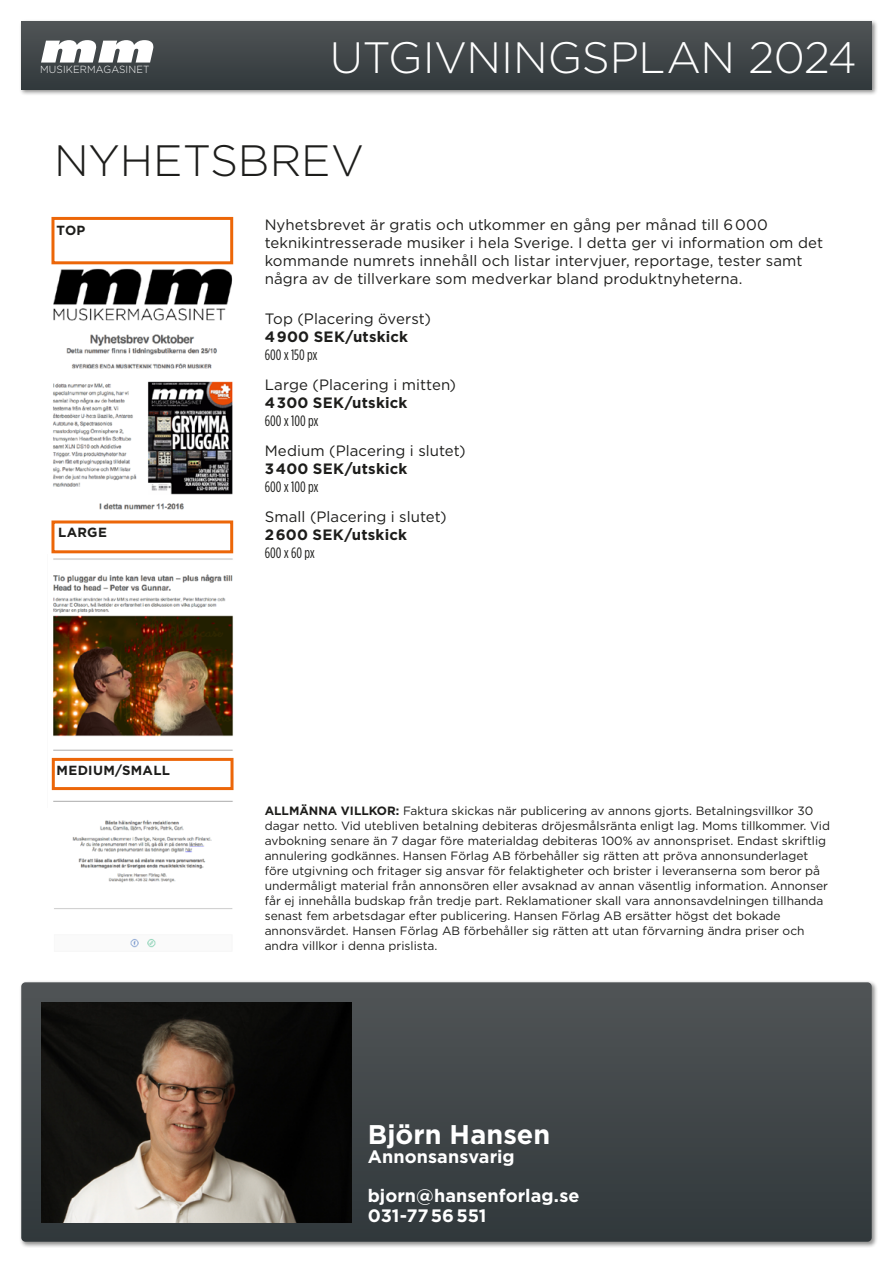
<style>
.page{position:relative;width:893px;height:1263px;background:#fff}
.page>*{position:absolute;margin:0;border:0;box-sizing:border-box;transform-origin:0 0}
.t1{font:300 43.8px "Gotham HTF";letter-spacing:-.01em;color:#fff}
.t2{font:300 43.8px "Gotham HTF";letter-spacing:-.005em;color:#1d1d1b}
.t3{font:700 27px "Gotham HTF";letter-spacing:.005em;color:#fff}
.t4{font:700 18px/39px "Gotham HTF";letter-spacing:.005em;color:#fff}
.t5{font:15px/18px "Gotham HTF";letter-spacing:.005em;color:#1d1d1b}
.t6{font:700 15px "Gotham HTF";letter-spacing:.015em;color:#1d1d1b}
.t7{font:condensed 15px "Gotham HTF";letter-spacing:.005em;color:#1d1d1b}
.t8{font:700 13.2px "Gotham HTF";letter-spacing:.025em;color:#1d1d1b}
.t9{font:12px/15px "Gotham HTF";color:#1d1d1b}
.t10{font:300 10.35px "Gotham HTF";letter-spacing:.015em;color:#fff;scale:.96 1}
.s1{font-weight:700}
</style>
<div class="page">
<div style="left:20px;top:980px;width:858px;height:267px;background:#1d1d1b;opacity:.5"></div>
<svg style="left:21px;top:982px;width:851px;height:260px"></svg>
<img style="left:42px;top:1003px;width:309px;height:219px">
<img style="left:54px;top:818px;width:179px;height:130px">
<img style="left:51px;top:236px;width:183px;height:318px">
<div style="left:51px;top:217px;width:182px;height:47px;background:#fff;border:3px solid #ec6608"></div>
<div style="left:51px;top:520px;width:182px;height:33px;background:#fff;border:3px solid #ec6608"></div>
<img style="left:51px;top:558px;width:183px;height:249px">
<div style="left:52px;top:758px;width:182px;height:32px;background:#fff;border:3px solid #ec6608"></div>
<div style="left:20px;top:20px;width:858px;height:76px;background:#1d1d1b;opacity:.5"></div>
<div style="left:21px;top:21px;width:851px;height:69px;background:linear-gradient(to bottom,#515456,#30383b)"></div>
<svg style="left:41px;top:40px;width:113px;height:23px"></svg>
<p class="t10" style="left:40px;top:64px;width:115px">MUSIKERMAGASINET</p>
<h1 class="t1" style="left:330px;top:34px;width:529px">UTGIVNINGSPLAN 2024</h1>
<h1 class="t2" style="left:54px;top:137px;width:311px">NYHETSBREV</h1>
<p class="t8" style="left:56px;top:222px;width:30px">TOP</p>
<p class="t8" style="left:58px;top:524px;width:50px">LARGE</p>
<p class="t8" style="left:57px;top:763px;width:115px">MEDIUM/SMALL</p>
<p class="t5" style="left:265px;top:215px;width:560px">Nyhetsbrevet är gratis och utkommer en gång per månad till 6000 teknikintresserade musiker i hela Sverige. I detta ger vi information om det kommande numrets innehåll och listar intervjuer, reportage, tester samt några av de tillverkare som medverkar bland produktnyheterna.</p>
<p class="t5" style="left:265px;top:310px;width:168px">Top (Placering överst)</p>
<p class="t6" style="left:265px;top:328px;width:145px">4900 SEK/utskick</p>
<p class="t7" style="left:265px;top:347px;width:55px">600 x 150 px</p>
<p class="t5" style="left:265px;top:376px;width:193px">Large (Placering i mitten)</p>
<p class="t6" style="left:265px;top:394px;width:144px">4300 SEK/utskick</p>
<p class="t7" style="left:265px;top:413px;width:55px">600 x 100 px</p>
<p class="t5" style="left:265px;top:442px;width:203px">Medium (Placering i slutet)</p>
<p class="t6" style="left:265px;top:460px;width:144px">3400 SEK/utskick</p>
<p class="t7" style="left:265px;top:479px;width:55px">600 x 100 px</p>
<p class="t5" style="left:265px;top:508px;width:183px">Small (Placering i slutet)</p>
<p class="t6" style="left:265px;top:526px;width:144px">2600 SEK/utskick</p>
<p class="t7" style="left:265px;top:545px;width:52px">600 x 60 px</p>
<p class="t9" style="left:265px;top:803px;width:567px"><span class="s1">ALLMÄNNA VILLKOR:</span> Faktura skickas när publicering av annons gjorts. Betalningsvillkor 30 dagar netto. Vid utebliven betalning debiteras dröjesmålsränta enligt lag. Moms tillkommer. Vid avbokning senare än 7 dagar före materialdag debiteras 100% av annonspriset. Endast skriftlig annulering godkännes. Hansen Förlag AB förbehåller sig rätten att pröva annonsunderlaget före utgivning och fritager sig ansvar för felaktigheter och brister i leveranserna som beror på undermåligt material från annonsören eller avsaknad av annan väsentlig information. Annonser får ej innehålla budskap från tredje part. Reklamationer skall vara annonsavdelningen tillhanda senast fem arbetsdagar efter publicering. Hansen Förlag AB ersätter högst det bokade annonsvärdet. Hansen Förlag AB förbehåller sig rätten att utan förvarning ändra priser och andra villkor i denna prislista.</p>
<h2 class="t3" style="left:368px;top:1118px;width:184px">Björn Hansen</h2>
<h3 class="t4" style="left:368px;top:1137px;width:213px">Annonsansvarig bjorn@hansenforlag.se</h3>
<h3 class="t4" style="left:368px;top:1195px;width:120px">031-7756551</h3>
</div>
